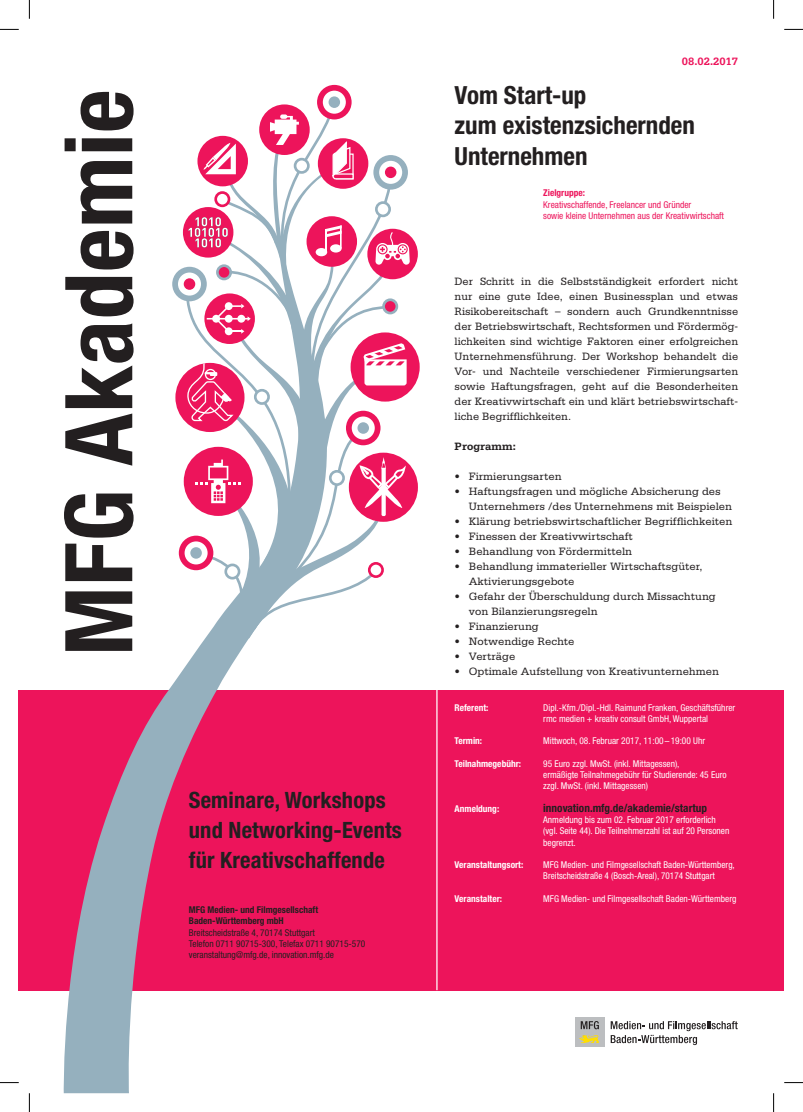
<style>
.page{position:relative;width:803px;height:1112px;background:#fff}
.page>*{position:absolute;margin:0;border:0;box-sizing:border-box;transform-origin:0 0}
.t1{font:700 condensed 93.75px "Helvetica Neue";letter-spacing:.005em;color:#231f20}
.Headline{font:700 condensed 25px/30px "Helvetica Neue";color:#231f20}
.t2{font:700 condensed 22.5px/30px "Helvetica Neue";letter-spacing:.005em;color:#231f20}
.Fließtext{font:11.25px/15px "Serifa";color:#231f20;text-align:justify}
.Fließtext_Programm{font:11.25px/15px "Serifa";color:#231f20}
.Services{font:700 condensed 11.25px "Helvetica Neue";color:#231f20}
.Fließtext_Programm-2{font:700 11.25px "Serifa";color:#ed145b}
.Fließtext_Programm-3{font:700 11.25px "Serifa";color:#231f20}
.Services-2{font:condensed 9.38px/11.2px "Helvetica Neue";color:#fff}
.t3{font:condensed 9.38px/11.2px "Helvetica Neue";color:#231f20}
.Services-3{font:condensed 9.38px/11.2px "Helvetica Neue";color:#ed145b}
.Services-4{font:700 condensed 9.38px "Helvetica Neue";color:#fff}
.t4{font:700 condensed 9.38px/11.2px "Helvetica Neue";color:#231f20}
.Services-5{font:700 condensed 9.38px "Helvetica Neue";color:#ed145b}
</style>
<div class="page">
<div style="left:575px;top:1016px;width:30px;height:30px;background:#bcbec0"></div>
<svg style="left:581px;top:1021px;width:18px;height:7px"></svg>
<svg style="left:579px;top:1035px;width:20px;height:7px"></svg>
<svg style="left:611px;top:1021px;width:127px;height:23px"></svg>
<div style="left:19px;top:689px;width:765px;height:300px;background:#ed145b"></div>
<svg style="left:174px;top:638px;width:76px;height:51px;fill:#95b0be"></svg>
<div style="left:351px;top:332px;width:69px;height:69px;background:#ed145b;border-radius:50%"></div>
<div style="left:367px;top:229px;width:51px;height:50px;background:#ed145b;border-radius:50%"></div>
<div style="left:349px;top:452px;width:69px;height:69px;background:#ed145b;border-radius:50%"></div>
<svg style="left:172px;top:85px;width:238px;height:553px"></svg>
<svg style="left:61px;top:683px;width:156px;height:409px"></svg>
<hr style="left:436px;top:689px;width:1px;height:300px;background:#fff">
<svg style="left:0;top:29px;width:19px;height:1px"></svg>
<svg style="left:784px;top:29px;width:19px;height:1px"></svg>
<svg style="left:0;top:1082px;width:19px;height:1px"></svg>
<svg style="left:784px;top:1082px;width:19px;height:1px"></svg>
<svg style="left:29px;top:0;width:1px;height:19px"></svg>
<svg style="left:29px;top:1093px;width:1px;height:18px"></svg>
<svg style="left:773px;top:0;width:1px;height:19px"></svg>
<svg style="left:773px;top:1093px;width:1px;height:18px"></svg>
<h1 class="t1" style="left:42px;top:655px;width:567px;rotate:-90deg">MFG Akademie</h1>
<h3 class="t2" style="left:189px;top:784px;width:215px">Seminare, Workshops und Networking-Events für Kreativschaffende</h3>
<p class="t4" style="left:189px;top:903px;width:131px">MFG Medien- und Filmgesellschaft<br>Baden-Württemberg mbH</p>
<p class="t3" style="left:189px;top:926px;width:178px">Breitscheidstraße 4, 70174 Stuttgart<br>Telefon 0711 90715-300, Telefax 0711 90715-570 veranstaltung@mfg.de, innovation.mfg.de</p>
<p class="Fließtext_Programm-2" style="left:682px;top:54px;width:58px">08.02.2017</p>
<p class="Headline" style="left:455px;top:80px;width:242px">Vom Start-up<br>zum existenzsichernden<br>Unternehmen</p>
<p class="Services-5" style="left:543px;top:187px;width:43px">Zielgruppe:</p>
<p class="Services-3" style="left:543px;top:198px;width:182px">Kreativschaffende, Freelancer und Gründer<br>sowie kleine Unternehmen aus der Kreativwirtschaft</p>
<p class="Fließtext" style="left:455px;top:273px;width:285px">Der Schritt in die Selbstständigkeit erfordert nicht nur eine gute Idee, einen Businessplan und etwas Risikobereitschaft – sondern auch Grundkenntnisse der Betriebswirtschaft, Rechtsformen und Fördermög&shy;lichkeiten sind wichtige Faktoren einer erfolgreichen Unternehmensführung. Der Workshop behandelt die Vor- und Nachteile verschiedener Firmierungsarten sowie Haftungsfragen, geht auf die Besonderheiten der Kreativwirtschaft ein und klärt betriebswirtschaft&shy;liche Begrifflichkeiten.</p>
<p class="Fließtext_Programm-3" style="left:455px;top:439px;width:63px">Programm:</p>
<p class="Fließtext_Programm" style="left:455px;top:468px;width:108px">• Firmierungsarten</p>
<p class="Fließtext_Programm" style="left:469px;top:483px;width:265px;text-indent:-14px">• Haftungsfragen und mögliche Absicherung des<br>Unternehmers /des Unternehmens mit Beispielen</p>
<p class="Fließtext_Programm" style="left:455px;top:513px;width:279px">• Klärung betriebswirtschaftlicher Begrifflichkeiten</p>
<p class="Fließtext_Programm" style="left:455px;top:528px;width:180px">• Finessen der Kreativwirtschaft</p>
<p class="Fließtext_Programm" style="left:455px;top:543px;width:179px">• Behandlung von Fördermitteln</p>
<p class="Fließtext_Programm" style="left:469px;top:558px;width:235px;text-indent:-14px">• Behandlung immaterieller Wirtschaftsgüter,<br>Aktivierungsgebote</p>
<p class="Fließtext_Programm" style="left:469px;top:588px;width:248px;text-indent:-14px">• Gefahr der Überschuldung durch Missachtung von Bilanzierungsregeln</p>
<p class="Fließtext_Programm" style="left:455px;top:618px;width:86px">• Finanzierung</p>
<p class="Fließtext_Programm" style="left:455px;top:633px;width:121px">• Notwendige Rechte</p>
<p class="Fließtext_Programm" style="left:455px;top:648px;width:62px">• Verträge</p>
<p class="Fließtext_Programm" style="left:455px;top:663px;width:266px">• Optimale Aufstellung von Kreativunternehmen</p>
<p class="Services-4" style="left:455px;top:701px;width:35px">Referent:</p>
<p class="Services-2" style="left:543px;top:701px;width:194px">Dipl.-Kfm./Dipl.-Hdl. Raimund Franken, Geschäftsführer rmc medien + kreativ consult GmbH, Wuppertal</p>
<p class="Services-4" style="left:455px;top:735px;width:29px">Termin:</p>
<p class="Services-2" style="left:543px;top:735px;width:163px">Mittwoch, 08. Februar 2017, 11:00 – 19:00 Uhr</p>
<p class="Services-4" style="left:455px;top:757px;width:68px">Teilnahmegebühr:</p>
<p class="Services-2" style="left:543px;top:757px;width:185px">95 Euro zzgl. MwSt. (inkl. Mittagessen),<br>ermäßigte Teilnahmegebühr für Studierende: 45 Euro zzgl. MwSt. (inkl. Mittagessen)</p>
<p class="Services-4" style="left:455px;top:802px;width:46px">Anmeldung:</p>
<p class="Services" style="left:543px;top:800px;width:165px">innovation.mfg.de/akademie/startup</p>
<p class="Services-2" style="left:543px;top:813px;width:188px">Anmeldung bis zum 02. Februar 2017 erforderlich (vgl. Seite 44). Die Teilnehmerzahl ist auf 20 Personen begrenzt.</p>
<p class="Services-4" style="left:455px;top:858px;width:70px">Veranstaltungsort:</p>
<p class="Services-2" style="left:543px;top:858px;width:193px">MFG Medien- und Filmgesellschaft Baden-Württemberg,</p>
<p class="Services-2" style="left:543px;top:870px;width:173px">Breitscheidstraße 4 (Bosch-Areal), 70174 Stuttgart</p>
<p class="Services-4" style="left:455px;top:892px;width:49px">Veranstalter:</p>
<p class="Services-2" style="left:543px;top:892px;width:195px">MFG Medien- und Filmgesellschaft Baden-Württemberg</p>
</div>
